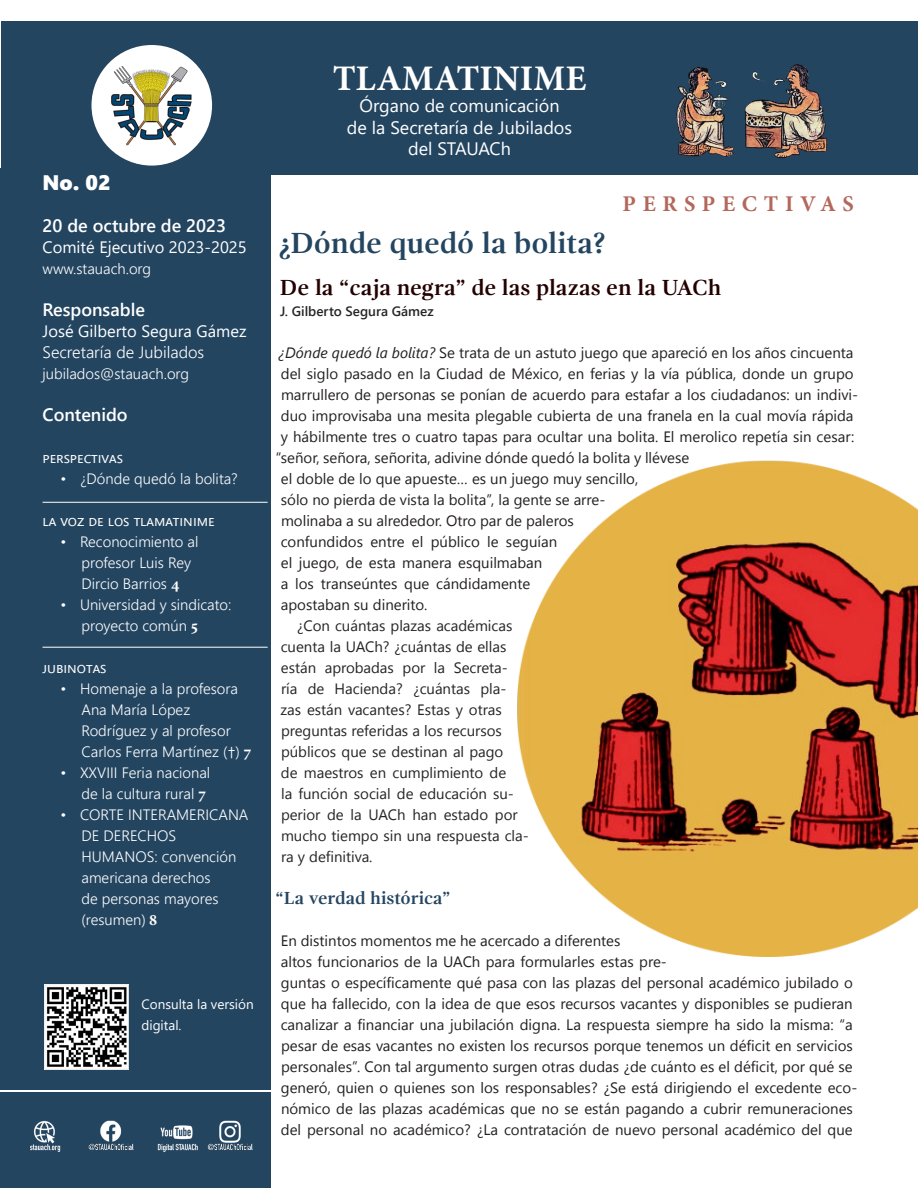
<style>
.page{position:relative;width:918px;height:1188px;background:#fff}
.page>*{position:absolute;margin:0;border:0;box-sizing:border-box;transform-origin:0 0}
.BOLETIN{font:700 36px "Minion Pro";color:#fff}
.Titulos{font:700 30px "Gandhi Serif";letter-spacing:-.005em;color:#244560}
.Titulos-2{font:700 22.5px "Gandhi Serif";color:#240000}
.Seccion_margen{font:700 22.5px "Minion Pro";letter-spacing:.3em;color:#b4675b}
.Numero__fecha__contenido{font:21px "Segoe UI Black";color:#fff}
.BOLETIN-2{font:18px "Segoe UI";color:#fff}
.Numero__fecha__contenido-2{font:600 18px "Segoe UI";color:#fff}
.Subtitulo{font:700 18px "Gandhi Serif";color:#244560}
.Numero__fecha__contenido-3{font:16.5px "Segoe UI";color:#fff}
.Numero__fecha__contenido-4{font:300 16.5px "Segoe UI";color:#fff}
.Cuerpo_de_texto{font:15px/21px "Segoe UI Historic";color:#231f20}
.Numero__fecha__contenido-5{font:300 15px/21px "Segoe UI";color:#fff}
.Cuerpo_de_texto_sangrado{font:15px/21px "Segoe UI Historic";color:#252525}
.Contenido_Secciones{font:15px "Segoe UI";color:#fff}
.Codigo_QR{font:13.5px/21px "Segoe UI";color:#fff}
.nombre_autor{font:600 13.5px "Segoe UI";color:#252525}
.s1{font-family:"Minion Pro";font-weight:700;font-size:16.5px}
.s2{font-family:"Gandhi Sans";font-weight:400}
.s3{font-family:"Segoe UI";font-style:italic}
</style>
<div class="page">
<div style="left:0;top:1092px;width:271px;height:96px;background:#244560"></div>
<div style="left:1px;top:22px;width:916px;height:153px;background:#244560"></div>
<img style="left:676px;top:64px;width:152px;height:95px">
<div style="left:0;top:169px;width:271px;height:921px;background:#244560"></div>
<div style="left:91px;top:45px;width:121px;height:121px;background:#fff;border-radius:50%"></div>
<img style="left:107px;top:49px;width:90px;height:116px">
<hr style="left:43px;top:502px;width:225px;height:1px;background:#fff">
<hr style="left:43px;top:647px;width:225px;height:1px;background:#fff">
<img style="left:30px;top:1120px;width:223px;height:33px">
<img style="left:517px;top:460px;width:401px;height:497px">
<img style="left:44px;top:985px;width:85px;height:84px">
<p class="Numero__fecha__contenido" style="left:43px;top:167px;width:70px">No. 02</p>
<p class="Numero__fecha__contenido-2" style="left:43px;top:208px;width:185px">20 de octubre de 2023</p>
<p class="Numero__fecha__contenido-3" style="left:43px;top:231px;width:206px">Comité Ejecutivo 2023-2025</p>
<p class="Numero__fecha__contenido-5" style="left:43px;top:256px;width:110px">www.stauach.org</p>
<p class="Numero__fecha__contenido-2" style="left:43px;top:292px;width:104px">Responsable</p>
<p class="Numero__fecha__contenido-3" style="left:43px;top:315px;width:205px">José Gilberto Segura Gámez</p>
<p class="Numero__fecha__contenido-4" style="left:43px;top:336px;width:163px">Secretaría de Jubilados</p>
<p class="Numero__fecha__contenido-5" style="left:43px;top:361px;width:148px">jubilados@stauach.org</p>
<p class="Numero__fecha__contenido-2" style="left:43px;top:397px;width:87px">Contenido</p>
<p class="Contenido_Secciones" style="left:43px;top:443px;width:82px">perspectivas</p>
<p class="Numero__fecha__contenido-5" style="left:61px;top:466px;width:179px">• ¿Dónde quedó la bolita?</p>
<p class="Contenido_Secciones" style="left:43px;top:506px;width:174px">la voz de los tlamatinime</p>
<p class="Numero__fecha__contenido-5" style="left:82px;top:529px;width:118px;text-indent:-21px">• Reconocimiento al profesor Luis Rey<br>Dircio Barrios <span class="s1">4</span></p>
<p class="Numero__fecha__contenido-5" style="left:82px;top:592px;width:151px;text-indent:-21px">• Universidad y sindicato: proyecto común <span class="s1">5</span></p>
<p class="Contenido_Secciones" style="left:43px;top:653px;width:66px">jubinotas</p>
<p class="Numero__fecha__contenido-5" style="left:82px;top:676px;width:171px;text-indent:-21px">• Homenaje a la profesora<br>Ana María López<br>Rodríguez y al profesor<br>Carlos Ferra Martínez (<span class="s2">†</span>) <span class="s1">7</span></p>
<p class="Numero__fecha__contenido-5" style="left:61px;top:760px;width:151px;text-align:right">• XXVIII Feria nacional de la cultura rural <span class="s1">7</span></p>
<p class="Numero__fecha__contenido-5" style="left:82px;top:802px;width:168px;text-indent:-21px">• CORTE INTERAMERICANA<br>DE DERECHOS<br>HUMANOS: convención americana derechos<br>de personas mayores (resumen) <span class="s1">8</span></p>
<p class="Codigo_QR" style="left:141px;top:992px;width:114px">Consulta la versión digital.</p>
<p class="BOLETIN" style="left:333px;top:53px;width:255px">TLAMATINIME</p>
<p class="BOLETIN-2" style="left:359px;top:89px;width:202px">Órgano de comunicación</p>
<p class="BOLETIN-2" style="left:347px;top:110px;width:227px">de la Secretaría de Jubilados</p>
<p class="BOLETIN-2" style="left:408px;top:132px;width:104px">del STAUACh</p>
<p class="Seccion_margen" style="left:623px;top:188px;width:233px">PERSPECTIVAS</p>
<p class="Titulos" style="left:279px;top:226px;width:328px">¿Dónde quedó la bolita?</p>
<p class="Titulos-2" style="left:280px;top:274px;width:443px">De la “caja negra” de las plazas en la UACh</p>
<p class="nombre_autor" style="left:280px;top:298px;width:155px">J. Gilberto Segura Gámez</p>
<p class="Cuerpo_de_texto" style="left:279px;top:342px;width:581px"><span class="s3">¿Dónde quedó la bolita?</span> Se trata de un astuto juego que apareció en los años cincuenta del siglo pasado en la Ciudad de México, en ferias y la vía pública, donde un grupo marrullero de personas se ponían de acuerdo para estafar a los ciudadanos: un indivi&shy;duo improvisaba una mesita plegable cubierta de una franela en la cual movía rápida y hábilmente tres o cuatro tapas para ocultar una bolita. El merolico repetía sin cesar:</p>
<p class="Cuerpo_de_texto" style="left:281px;top:447px;width:410px;text-indent:-5px">“señor, señora, señorita, adivine dónde quedó la bolita y llévese el doble de lo que apueste… es un juego muy sencillo,<br>sólo no pierda de vista la bolita”, la gente se arre-<br>molinaba a su alrededor. Otro par de paleros<br>confundidos entre el público le seguían<br>el juego, de esta manera esquilmaban<br>a los transeúntes que cándidamente<br>apostaban su dinerito.</p>
<p class="Cuerpo_de_texto_sangrado" style="left:281px;top:615px;width:250px;text-indent:16px">¿Con cuántas plazas académicas cuenta la UACh? ¿cuántas de ellas están aprobadas por la Secreta-<br>ría de Hacienda? ¿cuántas pla&shy;zas están vacantes? Estas y otras preguntas referidas a los recursos públicos que se destinan al pago<br>de maestros en cumplimiento de<br>la función social de educación su&shy;perior de la UACh han estado por mucho tiempo sin una respuesta cla&shy;ra y definitiva.</p>
<p class="Subtitulo" style="left:275px;top:887px;width:177px">“La verdad histórica”</p>
<p class="Cuerpo_de_texto" style="left:281px;top:930px;width:578px">En distintos momentos me he acercado a diferentes<br>altos funcionarios de la UACh para formularles estas pre-<br>guntas o específicamente qué pasa con las plazas del personal académico jubilado o que ha fallecido, con la idea de que esos recursos vacantes y disponibles se pudieran canalizar a financiar una jubilación digna. La respuesta siempre ha sido la misma: “a pesar de esas vacantes no existen los recursos porque tenemos un déficit en servicios personales”. Con tal argumento surgen otras dudas ¿de cuánto es el déficit, por qué se generó, quien o quienes son los responsables? ¿Se está dirigiendo el excedente eco&shy;nómico de las plazas académicas que no se están pagando a cubrir remuneraciones del personal no académico? ¿La contratación de nuevo personal académico del que</p>
</div>
